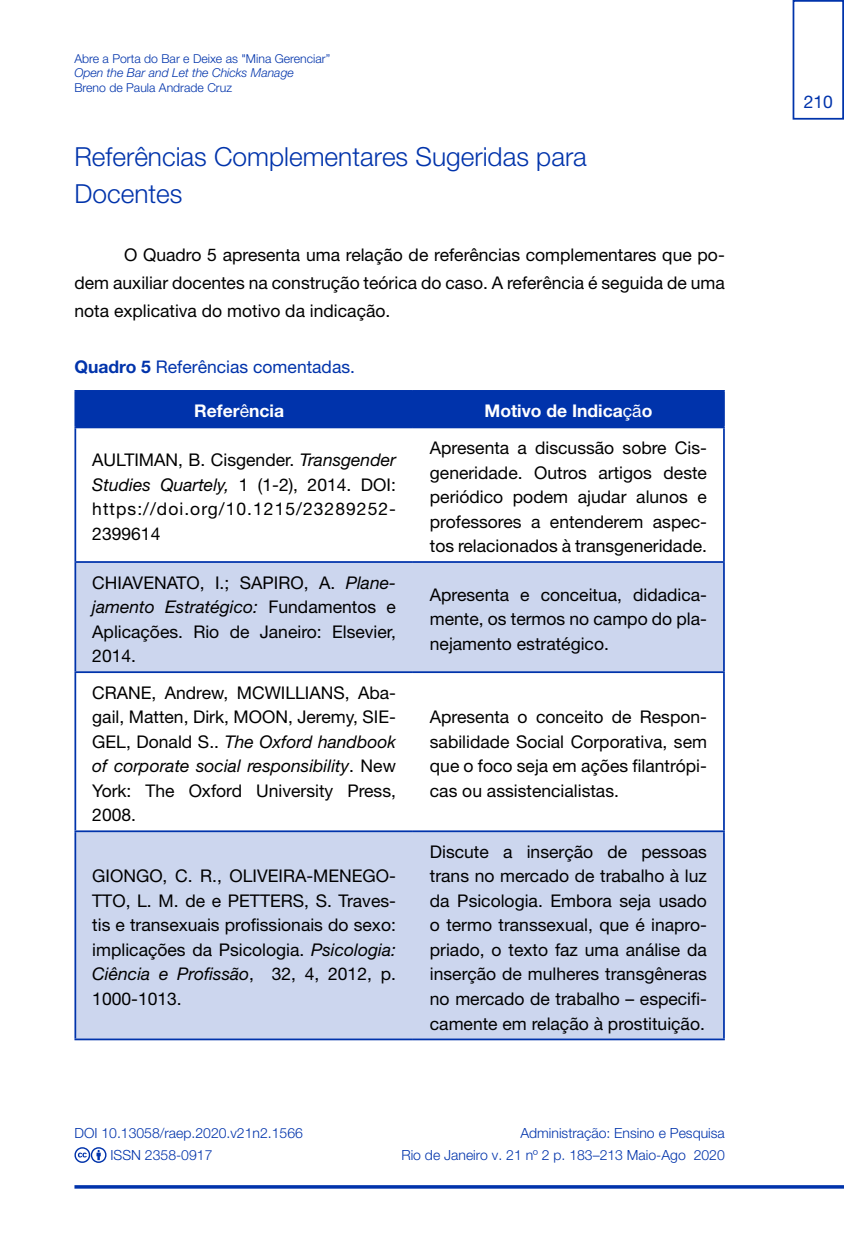
<style>
.page{position:relative;width:844px;height:1241px;background:#fff}
.page>*{position:absolute;margin:0;border:0;box-sizing:border-box;transform-origin:0 0}
.t1{font:300 26.25px/36.8px "Helvetica Neue";color:#0033ab}
.t2{font:17.5px/24.5px "Helvetica Neue";color:#000;text-align:justify}
.t3{font:17.5px "Helvetica Neue";color:#0033ab}
.t4{font:700 17.5px "Helvetica Neue";color:#fff}
.t5{font:300 14px/21.7px "Helvetica Neue";color:#0033ab;text-align:right}
.t6{font:300 12.25px "Helvetica Neue";color:#0033ab}
.t7{font:italic 300 12.25px "Helvetica Neue";color:#0033ab}
.s1{font-weight:700}
.s2{font-weight:400}
.s3{font-style:italic}
</style>
<div class="page">
<svg style="left:74px;top:1185px;width:769px;height:3px;fill:#0033ab"></svg>
<svg style="left:74px;top:1147px;width:32px;height:15px"></svg>
<div style="left:792px;top:0;width:51px;height:120px;border:2px solid #0033ab"></div>
<div style="left:76px;top:392px;width:647px;height:34px;background:#0033ab"></div>
<svg style="left:76px;top:563px;width:647px;height:475px;fill:#ccd6ee"></svg>
<hr style="left:74px;top:390px;width:339px;height:2px;background:#0033ab">
<hr style="left:74px;top:392px;width:2px;height:34px;background:#0033ab">
<hr style="left:413px;top:390px;width:311px;height:2px;background:#0033ab">
<hr style="left:723px;top:392px;width:1px;height:34px;background:#0033ab">
<hr style="left:74px;top:428px;width:2px;height:133px;background:#0033ab">
<hr style="left:723px;top:428px;width:1px;height:133px;background:#0033ab">
<hr style="left:74px;top:563px;width:2px;height:108px;background:#0033ab">
<hr style="left:723px;top:563px;width:1px;height:108px;background:#0033ab">
<hr style="left:74px;top:673px;width:2px;height:157px;background:#0033ab">
<hr style="left:723px;top:673px;width:1px;height:157px;background:#0033ab">
<hr style="left:74px;top:832px;width:2px;height:206px;background:#0033ab">
<hr style="left:723px;top:832px;width:1px;height:206px;background:#0033ab">
<hr style="left:74px;top:426px;width:339px;height:2px;background:#0033ab">
<hr style="left:413px;top:426px;width:311px;height:2px;background:#0033ab">
<hr style="left:74px;top:561px;width:339px;height:2px;background:#0033ab">
<hr style="left:413px;top:561px;width:311px;height:2px;background:#0033ab">
<hr style="left:74px;top:671px;width:339px;height:2px;background:#0033ab">
<hr style="left:413px;top:671px;width:311px;height:2px;background:#0033ab">
<hr style="left:74px;top:830px;width:339px;height:2px;background:#0033ab">
<hr style="left:413px;top:830px;width:311px;height:2px;background:#0033ab">
<hr style="left:74px;top:1038px;width:339px;height:2px;background:#0033ab">
<hr style="left:413px;top:1038px;width:311px;height:2px;background:#0033ab">
<p class="t6" style="left:74px;top:48px;width:257px">Abre a Porta do Bar e Deixe as "Mina Gerenciar”</p>
<p class="t7" style="left:74px;top:63px;width:221px">Open the Bar and Let the Chicks Manage</p>
<p class="t6" style="left:74px;top:78px;width:159px">Breno de Paula Andrade Cruz</p>
<h1 class="t1" style="left:74px;top:137px;width:514px">Referências Complementares Sugeridas para<br>Docentes</h1>
<p class="t2" style="left:74px;top:242px;width:651px;line-height:28px;text-indent:50px">O Quadro 5 apresenta uma relação de referências complementares que po&shy;dem auxiliar docentes na construção teórica do caso. A referência é seguida de uma nota explicativa do motivo da indicação.</p>
<p class="t3" style="left:74px;top:354px;width:282px"><span class="s1">Quadro 5</span> Referências comentadas.</p>
<p class="t4" style="left:194px;top:400px;width:91px">Refer<span class="s2">ê</span>ncia</p>
<p class="t4" style="left:484px;top:400px;width:169px">Motivo de Indica<span class="s2">çã</span>o</p>
<p class="t2" style="left:92px;top:449px;width:305px">AULTIMAN, B. Cisgender. <span class="s3">Transgender Studies Quartely,</span> 1 (1-2), 2014. DOI: https://doi.org/10.1215/23289252- 2399614</p>
<p class="t2" style="left:430px;top:436px;width:278px">Apresenta a discussão sobre Cis&shy;generidade. Outros artigos deste periódico podem ajudar alunos e professores a entenderem aspec&shy;tos relacionados à transgeneridade.</p>
<p class="t2" style="left:92px;top:571px;width:305px">CHIAVENATO, I.; SAPIRO, A. <span class="s3">Plane&shy;jamento Estratégico:</span> Fundamentos e Aplicações. Rio de Janeiro: Elsevier, 2014.</p>
<p class="t2" style="left:92px;top:681px;width:305px">CRANE, Andrew, MCWILLIANS, Aba&shy;gail, Matten, Dirk, MOON, Jeremy, SIE-GEL, Donald S.. <span class="s3">The Oxford handbook of corporate social responsibility</span>. New York: The Oxford University Press, 2008.</p>
<p class="t2" style="left:92px;top:864px;width:305px">GIONGO, C. R., OLIVEIRA-MENEGO-TTO, L. M. de e PETTERS, S. Traves&shy;tis e transexuais profissionais do sexo: implicações da Psicologia. <span class="s3">Psicologia:<br>Ciência e Profissão</span>, 32, 4, 2012, p.<br>1000-1013.</p>
<p class="t2" style="left:430px;top:583px;width:278px">Apresenta e conceitua, didadica&shy;mente, os termos no campo do pla&shy;nejamento estratégico.</p>
<p class="t2" style="left:430px;top:705px;width:278px">Apresenta o conceito de Respon&shy;sabilidade Social Corporativa, sem que o foco seja em ações filantrópi&shy;cas ou assistencialistas.</p>
<p class="t2" style="left:430px;top:840px;width:278px">Discute a inserção de pessoas trans no mercado de trabalho à luz da Psicologia. Embora seja usado o termo transsexual, que é inapro&shy;priado, o texto faz uma análise da inserção de mulheres transgêneras no mercado de trabalho – especifi&shy;camente em relação à prostituição.</p>
<p class="t5" style="left:110px;top:1120px;width:194px;text-align:left;text-indent:-36px">DOI 10.13058/raep.2020.v21n2.1566<br>ISSN 2358-0917</p>
<p class="t5" style="left:401px;top:1120px;width:325px">Administração: Ensino e Pesquisa<br>Rio de Janeiro v. 21 nº 2 p. 183–213 Maio-Ago 2020</p>
<p class="t3" style="left:803px;top:89px;width:31px">210</p>
</div>
